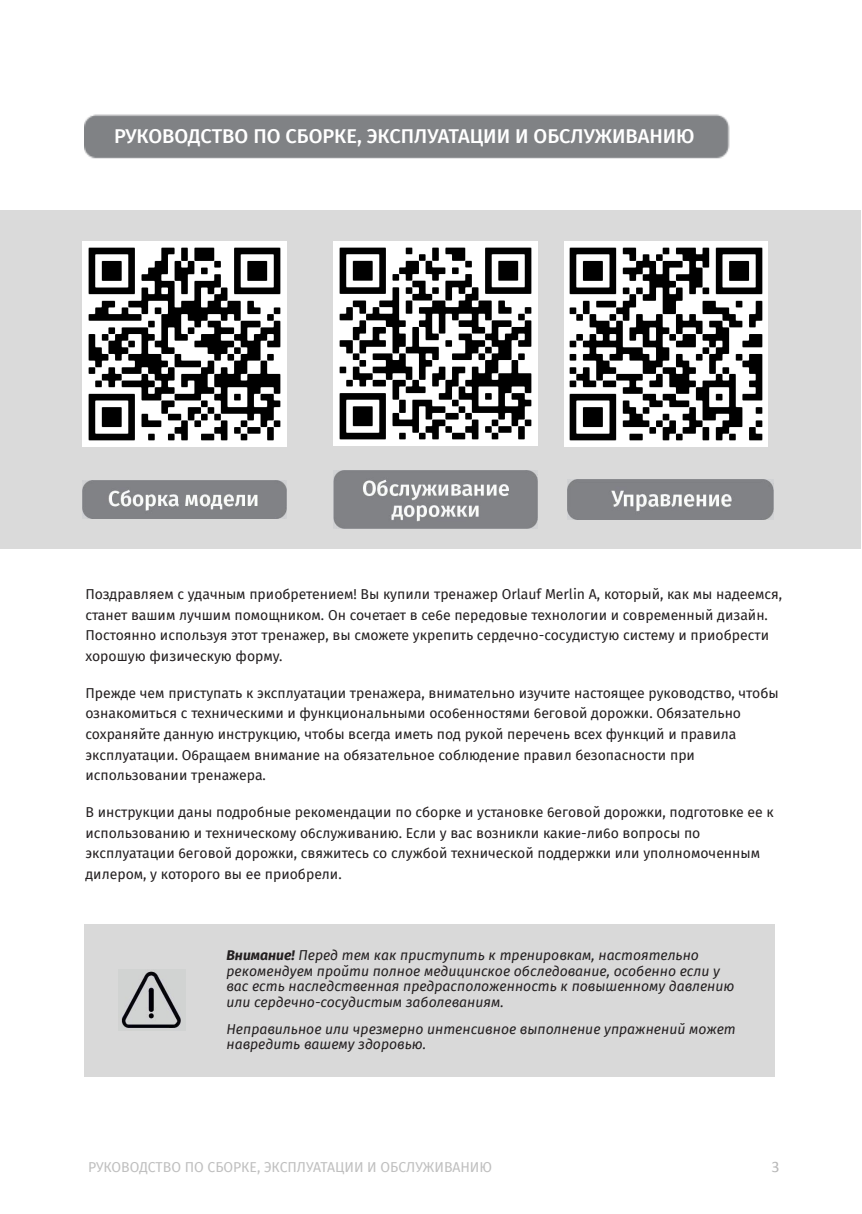
<style>
.page{position:relative;width:862px;height:1214px;background:#fff}
.page>*{position:absolute;margin:0;border:0;box-sizing:border-box;transform-origin:0 0}
.t1{font:500 20px "Fira Sans";color:#fff}
.t2{font:16px "Calibri";color:#b7b7b7}
.t3{font:14px/20.6px "Fira Sans";color:#231f20}
.t4{font:italic 14px/15.4px "Fira Sans";color:#231f20}
.t5{font:14px "Fira Sans";color:#bfbfbf}
.s1{font-weight:700}
</style>
<div class="page">
<img style="left:84px;top:114px;width:646px;height:45px">
<div style="left:0;top:210px;width:80px;height:28px;background:#dadada"></div>
<div style="left:80px;top:210px;width:236px;height:28px;background:#dadada"></div>
<div style="left:316px;top:210px;width:239px;height:28px;background:#dadada"></div>
<div style="left:555px;top:210px;width:222px;height:28px;background:#dadada"></div>
<div style="left:777px;top:210px;width:84px;height:28px;background:#dadada"></div>
<div style="left:0;top:238px;width:80px;height:213px;background:#dadada"></div>
<div style="left:80px;top:238px;width:236px;height:213px;background:#dadada"></div>
<div style="left:316px;top:238px;width:239px;height:213px;background:#dadada"></div>
<div style="left:555px;top:238px;width:222px;height:213px;background:#dadada"></div>
<div style="left:777px;top:238px;width:84px;height:213px;background:#dadada"></div>
<div style="left:0;top:451px;width:80px;height:98px;background:#dadada"></div>
<div style="left:80px;top:451px;width:236px;height:98px;background:#dadada"></div>
<div style="left:316px;top:451px;width:239px;height:98px;background:#dadada"></div>
<div style="left:555px;top:451px;width:222px;height:98px;background:#dadada"></div>
<div style="left:777px;top:451px;width:84px;height:98px;background:#dadada"></div>
<div style="left:84px;top:924px;width:142px;height:153px;background:#d9d9d9"></div>
<div style="left:226px;top:924px;width:550px;height:153px;background:#d9d9d9"></div>
<img style="left:82px;top:241px;width:204px;height:206px">
<img style="left:334px;top:241px;width:204px;height:204px">
<img style="left:564px;top:241px;width:204px;height:206px">
<img style="left:82px;top:481px;width:204px;height:37px">
<img style="left:334px;top:470px;width:204px;height:59px">
<img style="left:567px;top:479px;width:207px;height:41px">
<img style="left:121px;top:969px;width:60px;height:59px">
<h1 class="t1" style="left:114px;top:124px;width:582px">РУКОВОДСТВО ПО СБОРКЕ, ЭКСПЛУАТАЦИИ И ОБСЛУЖИВАНИЮ</h1>
<p class="t3" style="left:86px;top:584px;width:698px">Поздравляем с удачным приобретением! Вы купили тренажер Orlauf Merlin A, который, как мы надеемся, станет вашим лучшим помощником. Он сочетает в ce6e передовые технологии и современный дизайн.<br>Постоянно используя этот тренажер, вы сможете укрепить сердечно-сосудистую систему и приобрести хорошую физическую форму.</p>
<p class="t3" style="left:86px;top:683px;width:695px">Прежде чем приступать к эксплуатации тренажера, внимательно изучите настоящее руководство, чтобы ознакомиться с техническими и функциональными oco6eннocтями 6eгoвoй дорожки. Обязательно сохраняйте данную инструкцию, чтобы всегда иметь под рукой перечень всех функций и правила эксплуатации. O6paщaeм внимание на oбязатeльнoe coблюдeниe правил безопасности при использовании тренажера.</p>
<p class="t3" style="left:86px;top:802px;width:690px">B инструкции даны подробные рекомендации по сборке и установке 6eгoвoй дорожки, подготовке ее к использованию и техническому o6cлyживaнию. Если y вас возникли кaкиe-ли6o вопросы по эксплуатации 6eгoвoй дорожки, свяжитесь со службой технической поддержки или уполномоченным дилером, у которого вы ее приобрели.</p>
<p class="t4" style="left:226px;top:948px;width:510px"><span class="s1">Внимание!</span> Перед тем как приступить к тренировкам, настоятельно рекомендуем пройти полное медицинское обследование, особенно если у вас есть наследственная предрасположенность к повышенному давлению или сердечно-сосудистым заболеваниям.</p>
<p class="t4" style="left:226px;top:1022px;width:511px">Неправильное или чрезмерно интенсивное выполнение упражнений может навредить вашему здоровью.</p>
<p class="t5" style="left:88px;top:1159px;width:405px">РУКОВОДСТВО ПО СБОРКЕ, ЭКСПЛУАТАЦИИ И ОБСЛУЖИВАНИЮ</p>
<p class="t2" style="left:771px;top:1160px;width:10px">3</p>
</div>
